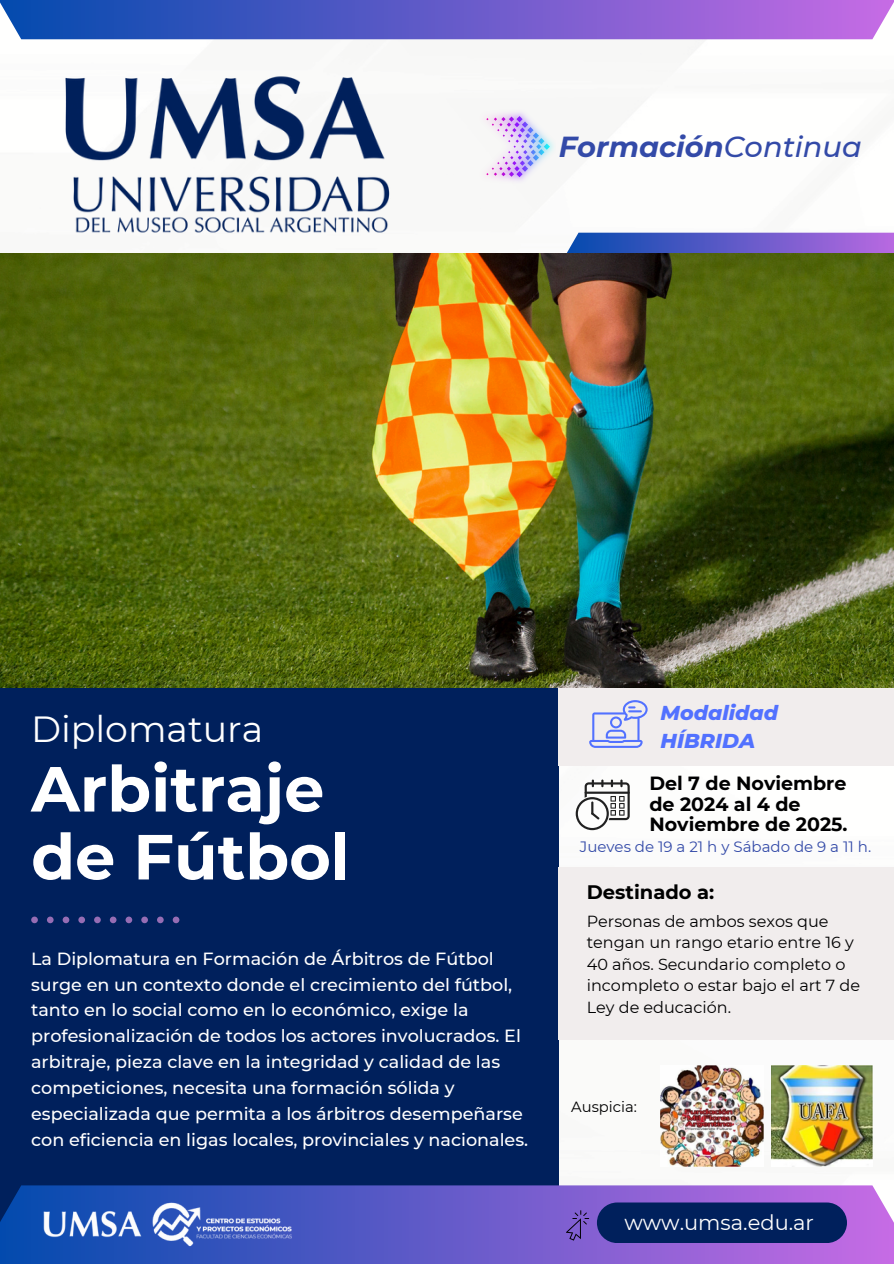
<style>
.page{position:relative;width:894px;height:1264px;background:#fff}
.page>*{position:absolute;margin:0;border:0;box-sizing:border-box;transform-origin:0 0}
.t1{font:700 63.6px/67.9px "Montserrat";color:#fff}
.t2{font:36.3px "Montserrat";color:#fff}
.t3{font:italic 700 28.95px "Montserrat";color:#334aa8}
.t4{font:21px "Montserrat";color:#fff}
.t5{font:italic 800 20.55px/28.2px "Montserrat";color:#5271ff}
.t6{font:700 19.5px "Montserrat";color:#000}
.t7{font:700 19.05px/20.2px "Montserrat";color:#000001}
.t8{font:500 17.55px/25.8px "Montserrat";color:#fff}
.t9{font:16.05px/21.3px "Montserrat";color:#000001}
.t10{font:15px "Montserrat";color:#334aa8}
.t11{font:14.7px "Montserrat";color:#000001}
.s1{font-weight:500}
</style>
<div class="page">
<svg style="left:558px;top:233px;width:335px;height:21px;background:#6460c1"></svg>
<img style="left:0;top:254px;width:893px;height:434px">
<div style="left:0;top:688px;width:558px;height:535px;background:#00205c"></div>
<div style="left:558px;top:688px;width:335px;height:78px;background:#f1eded"></div>
<div style="left:558px;top:867px;width:335px;height:172px;background:#f1eded"></div>
<svg style="left:0;top:1185px;width:893px;height:78px;background:#765ecc"></svg>
<div style="left:0;top:0;width:893px;height:39px;background:linear-gradient(to right,#0b4fb0,#c46de4)"></div>
<img style="left:65px;top:76px;width:325px;height:157px">
<svg style="left:566px;top:1210px;width:23px;height:30px"></svg>
<div style="left:596px;top:1202px;width:250px;height:40px;background:#00205c;border-radius:20px"></div>
<svg style="left:589px;top:700px;width:58px;height:47px"></svg>
<svg style="left:575px;top:779px;width:54px;height:51px"></svg>
<div style="left:173px;top:916px;width:6px;height:7px;background:#966db4;border-radius:50%"></div>
<div style="left:157px;top:916px;width:7px;height:7px;background:#966db4;border-radius:50%"></div>
<div style="left:141px;top:916px;width:7px;height:7px;background:#966db4;border-radius:50%"></div>
<div style="left:125px;top:916px;width:7px;height:7px;background:#966db4;border-radius:50%"></div>
<div style="left:110px;top:916px;width:6px;height:7px;background:#966db4;border-radius:50%"></div>
<div style="left:94px;top:916px;width:7px;height:7px;background:#966db4;border-radius:50%"></div>
<div style="left:78px;top:916px;width:7px;height:7px;background:#966db4;border-radius:50%"></div>
<div style="left:63px;top:916px;width:6px;height:7px;background:#966db4;border-radius:50%"></div>
<div style="left:47px;top:916px;width:7px;height:7px;background:#966db4;border-radius:50%"></div>
<div style="left:31px;top:916px;width:7px;height:7px;background:#966db4;border-radius:50%"></div>
<img style="left:482px;top:110px;width:74px;height:73px">
<svg style="left:486px;top:116px;width:63px;height:61px"></svg>
<img style="left:771px;top:1065px;width:101px;height:101px">
<img style="left:660px;top:1065px;width:102px;height:101px">
<img style="left:31px;top:1185px;width:270px;height:78px">
<p class="t3" style="left:558px;top:129px;width:304px">Formación<span class="s1">Continua</span></p>
<h4 class="t2" style="left:31px;top:707px;width:233px">Diplomatura</h4>
<p class="t1" style="left:31px;top:754px;width:320px">Arbitraje de Fútbol</p>
<h6 class="t8" style="left:31px;top:945px;width:498px">La Diplomatura en Formación de Árbitros de Fútbol surge en un contexto donde el crecimiento del fútbol, tanto en lo social como en lo económico, exige la profesionalización de todos los actores involucrados. El arbitraje, pieza clave en la integridad y calidad de las competiciones, necesita una formación sólida y especializada que permita a los árbitros desempeñarse con eficiencia en ligas locales, provinciales y nacionales.</h6>
<p class="t5" style="left:660px;top:698px;width:119px">Modalidad<br>HÍBRIDA</p>
<h4 class="t7" style="left:649px;top:773px;width:199px">Del 7 de Noviembre de 2024 al 4 de<br>Noviembre de 2025.</h4>
<h4 class="t10" style="left:579px;top:837px;width:293px">Jueves de 19 a 21 h y Sábado de 9 a 11 h.</h4>
<p class="t6" style="left:586px;top:880px;width:129px">Destinado a:</p>
<p class="t9" style="left:586px;top:910px;width:275px">Personas de ambos sexos que tengan un rango etario entre 16 y<br>40 años. Secundario completo o incompleto o estar bajo el art 7 de<br>Ley de educación.</p>
<p class="t11" style="left:571px;top:1098px;width:67px">Auspicia:</p>
<p class="t4" style="left:624px;top:1209px;width:191px">www.umsa.edu.ar</p>
</div>
